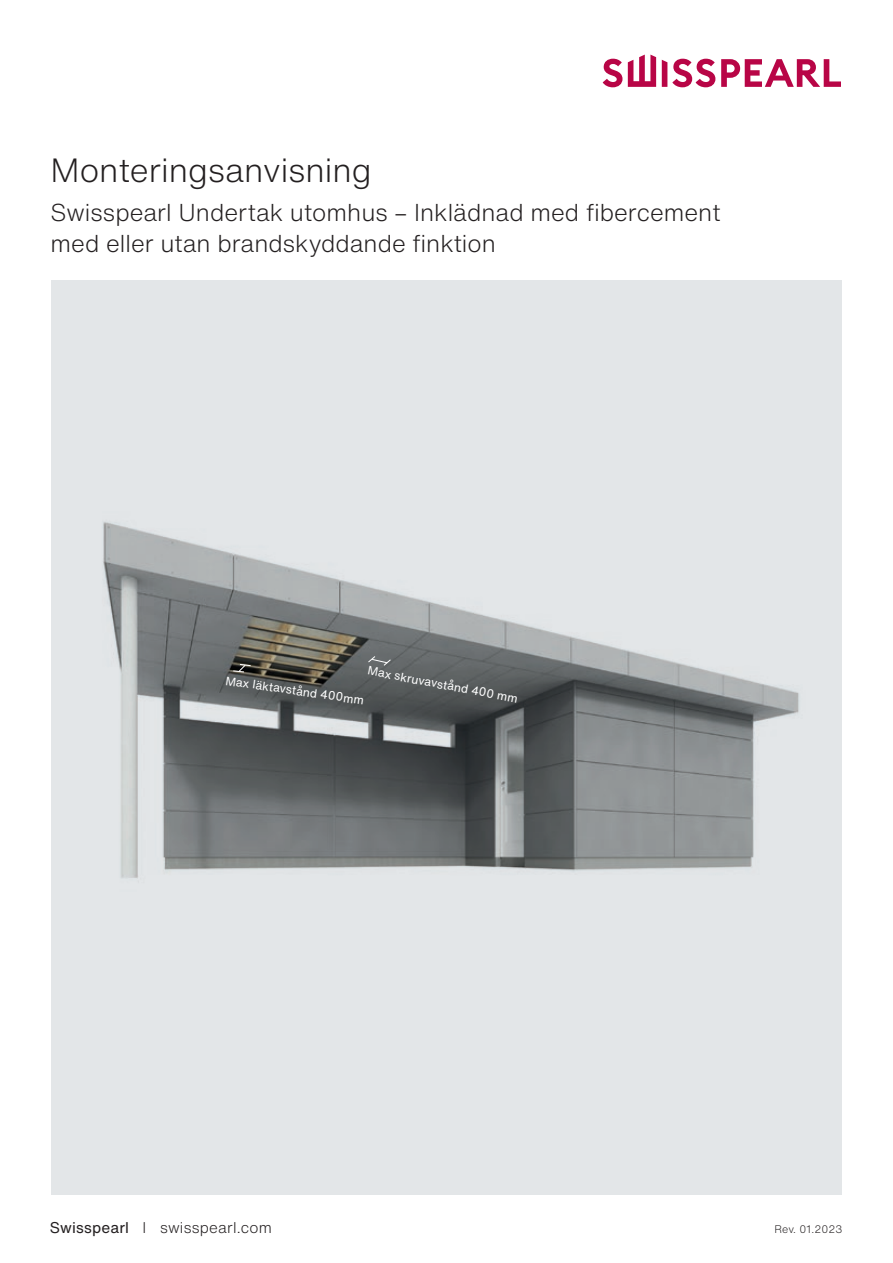
<style>
.page{position:relative;width:893px;height:1263px;background:#fff}
.page>*{position:absolute;margin:0;border:0;box-sizing:border-box;transform-origin:0 0}
.t1{font:300 33px "Helvetica Now Text";color:#231f20}
.t2{font:300 24px/31.5px "Helvetica Now Text";color:#231f20}
.t3{font:300 15.3px "Helvetica Now Text";letter-spacing:.015em;color:#231f20}
.t4{font:12px "Helvetica Now Text";color:#fff}
.t5{font:300 10.8px "Helvetica Now Text";letter-spacing:.015em;color:#231f20}
.s1{font-weight:400}
</style>
<div class="page">
<div style="left:51px;top:281px;width:790px;height:914px;background:#e3e6e8"></div>
<img style="left:103px;top:522px;width:696px;height:356px">
<svg style="left:367px;top:655px;width:24px;height:11px"></svg>
<svg style="left:232px;top:663px;width:19px;height:10px"></svg>
<svg style="left:628px;top:55px;width:28px;height:32px"></svg>
<svg style="left:603px;top:59px;width:19px;height:28px"></svg>
<svg style="left:662px;top:59px;width:53px;height:28px"></svg>
<svg style="left:721px;top:59px;width:120px;height:28px"></svg>
<h1 class="t1" style="left:51px;top:148px;width:323px">Monteringsanvisning</h1>
<p class="t2" style="left:51px;top:196px;width:671px">Swisspearl Undertak utomhus – Inklädnad med fibercement med eller utan brandskyddande finktion</p>
<p class="t4" style="left:370px;top:662px;width:154px;rotate:11deg">Max skruvavstånd 400 mm</p>
<p class="t4" style="left:227px;top:672px;width:141px;rotate:8deg">Max läktavstånd 400mm</p>
<p class="t3" style="left:50px;top:1217px;width:224px"><span class="s1">Swisspearl</span> I swisspearl.com</p>
<p class="t5" style="left:774px;top:1222px;width:69px">Rev. 01.2023</p>
</div>
